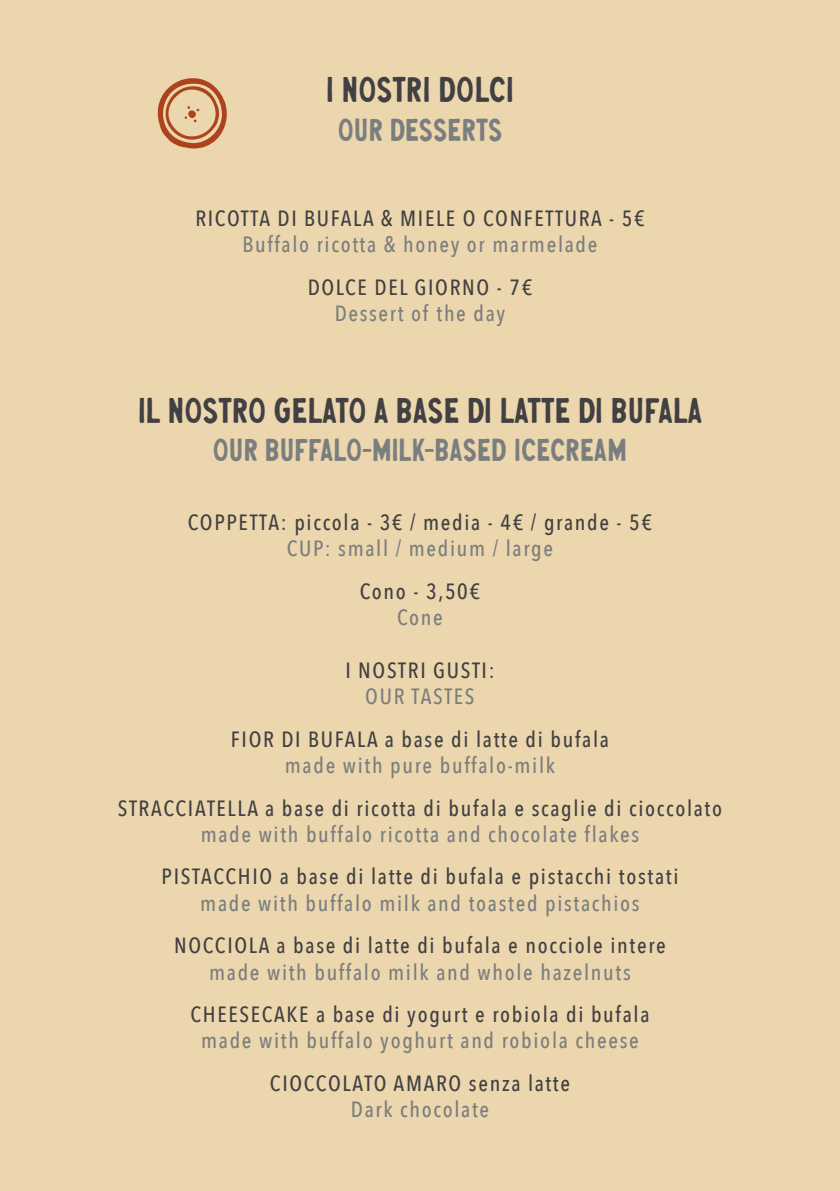
<style>
.page{position:relative;width:840px;height:1191px;background:#fff}
.page>*{position:absolute;margin:0;border:0;box-sizing:border-box;transform-origin:0 0}
.t1{font:condensed 36px "Franklin Stone";color:#414042}
.t2{font:condensed 32px "Franklin Stone";color:#7b7e7e}
.t3{font:500 22px/26.4px "Avenir Next Condensed";letter-spacing:.075em;color:#414042;text-align:center}
.s1{color:#7b7e7e}
</style>
<div class="page">
<div style="left:0;top:0;width:839px;height:1191px;background:#ebd6ad"></div>
<svg style="left:157px;top:78px;width:70px;height:70px"></svg>
<p class="t1" style="left:326px;top:71px;width:189px">I NOSTRI DOLCI</p>
<p class="t2" style="left:337px;top:113px;width:166px">OUR DESSERTS</p>
<p class="t3" style="left:195px;top:205px;width:450px">RICOTTA DI BUFALA &amp; MIELE O CONFETTURA - 5€<br><span class="s1">Buffalo ricotta &amp; honey or marmelade</span></p>
<p class="t3" style="left:307px;top:273px;width:226px">DOLCE DEL GIORNO - 7€<br><span class="s1">Dessert of the day</span></p>
<p class="t1" style="left:138px;top:391px;width:565px">IL NOSTRO GELATO A BASE DI LATTE DI BUFALA</p>
<p class="t2" style="left:213px;top:433px;width:416px">OUR BUFFALO-MILK-BASED ICECREAM</p>
<p class="t3" style="left:188px;top:509px;width:465px">COPPETTA: piccola - 3€ / media - 4€ / grande - 5€<br><span class="s1">CUP: small / medium / large</span></p>
<p class="t3" style="left:359px;top:577px;width:122px">Cono - 3,50€<br><span class="s1">Cone</span></p>
<p class="t3" style="left:345px;top:657px;width:151px">I NOSTRI GUSTI:<br><span class="s1">OUR TASTES</span></p>
<p class="t3" style="left:231px;top:725px;width:379px">FIOR DI BUFALA a base di latte di bufala <span class="s1">made with pure buffalo-milk</span></p>
<p class="t3" style="left:118px;top:794px;width:605px">STRACCIATELLA a base di ricotta di bufala e scaglie di cioccolato <span class="s1">made with buffalo ricotta and chocolate flakes</span></p>
<p class="t3" style="left:161px;top:863px;width:518px">PISTACCHIO a base di latte di bufala e pistacchi tostati <span class="s1">made with buffalo milk and toasted pistachios</span></p>
<p class="t3" style="left:174px;top:932px;width:493px">NOCCIOLA a base di latte di bufala e nocciole intere <span class="s1">made with buffalo milk and whole hazelnuts</span></p>
<p class="t3" style="left:190px;top:1001px;width:460px">CHEESECAKE a base di yogurt e robiola di bufala <span class="s1">made with buffalo yoghurt and robiola cheese</span></p>
<p class="t3" style="left:270px;top:1069px;width:301px">CIOCCOLATO AMARO senza latte<br><span class="s1">Dark chocolate</span></p>
</div>
